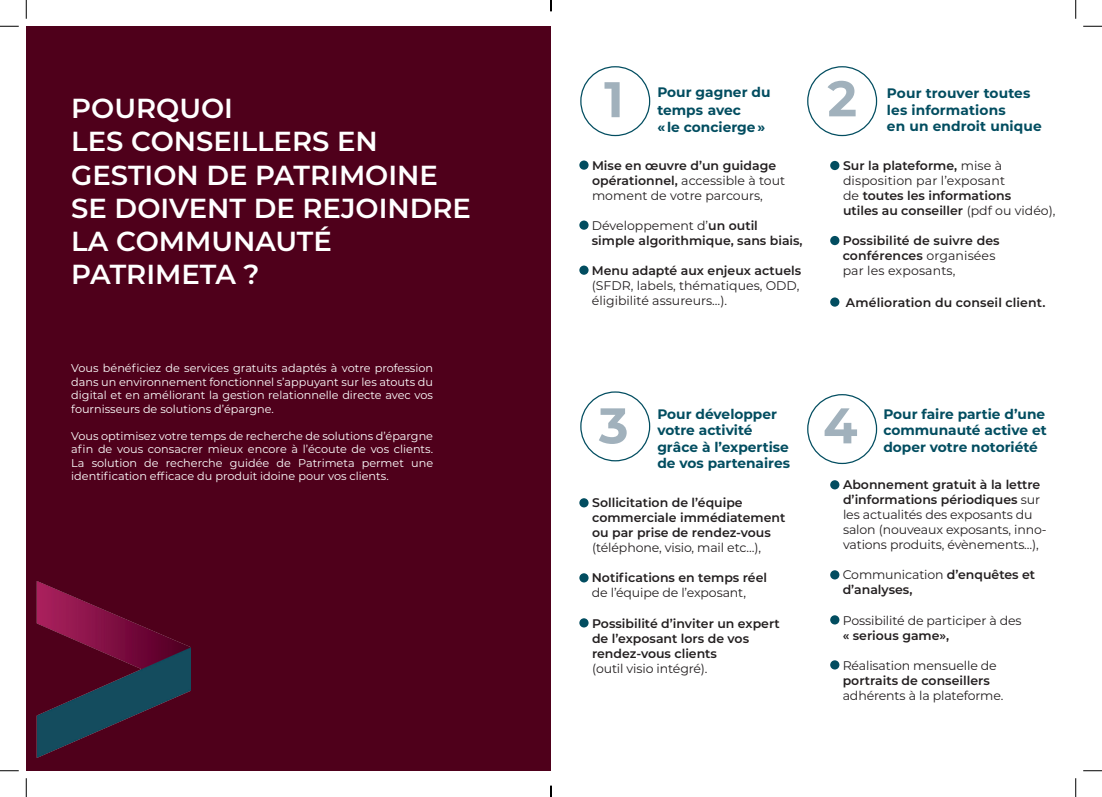
<style>
.page{position:relative;width:1102px;height:797px;background:#fff}
.page>*{position:absolute;margin:0;border:0;box-sizing:border-box;transform-origin:0 0}
.t1{font:700 50px "Montserrat";color:#a1b1bc}
.t2{font:600 27.5px/33px "Montserrat";color:#fff}
.t3{font:700 13.75px/16.5px "Montserrat";color:#024d60}
.t4{font:600 12.5px/15px "Montserrat";color:#231f20}
.t5{font:12.5px/15px "Montserrat";letter-spacing:-.01em;color:#231f20}
.t6{font:11.25px/13.5px "Montserrat";color:#fff;text-align:justify}
.s1{font-weight:600}
.s2{font-weight:400}
</style>
<div class="page">
<div style="left:26px;top:26px;width:525px;height:744px;background:#4f001b"></div>
<div style="left:830px;top:480px;width:9px;height:9px;background:#024d60;border-radius:50%"></div>
<div style="left:830px;top:570px;width:9px;height:9px;background:#024d60;border-radius:50%"></div>
<div style="left:830px;top:615px;width:9px;height:9px;background:#024d60;border-radius:50%"></div>
<div style="left:830px;top:660px;width:9px;height:9px;background:#024d60;border-radius:50%"></div>
<img style="left:36px;top:581px;width:154px;height:176px">
<div style="left:579px;top:160px;width:9px;height:10px;background:#024d60;border-radius:50%"></div>
<div style="left:579px;top:220px;width:9px;height:10px;background:#024d60;border-radius:50%"></div>
<div style="left:579px;top:265px;width:9px;height:10px;background:#024d60;border-radius:50%"></div>
<div style="left:579px;top:498px;width:9px;height:9px;background:#024d60;border-radius:50%"></div>
<div style="left:579px;top:573px;width:9px;height:9px;background:#024d60;border-radius:50%"></div>
<div style="left:579px;top:618px;width:9px;height:9px;background:#024d60;border-radius:50%"></div>
<div style="left:830px;top:161px;width:9px;height:9px;background:#024d60;border-radius:50%"></div>
<div style="left:830px;top:236px;width:9px;height:9px;background:#024d60;border-radius:50%"></div>
<div style="left:830px;top:297px;width:9px;height:10px;background:#024d60;border-radius:50%"></div>
<div style="left:580px;top:66px;width:70px;height:70px;border:1px solid #024d60;border-radius:50%"></div>
<div style="left:807px;top:66px;width:70px;height:70px;border:1px solid #024d60;border-radius:50%"></div>
<div style="left:807px;top:394px;width:70px;height:70px;border:1px solid #024d60;border-radius:50%"></div>
<div style="left:580px;top:391px;width:70px;height:70px;border:1px solid #024d60;border-radius:50%"></div>
<svg style="left:0;top:25px;width:19px;height:2px"></svg>
<svg style="left:1083px;top:25px;width:18px;height:2px"></svg>
<svg style="left:0;top:770px;width:19px;height:1px"></svg>
<svg style="left:1083px;top:770px;width:18px;height:1px"></svg>
<svg style="left:25px;top:0;width:2px;height:19px"></svg>
<svg style="left:25px;top:778px;width:2px;height:19px"></svg>
<svg style="left:1075px;top:0;width:1px;height:19px"></svg>
<svg style="left:1075px;top:778px;width:1px;height:19px"></svg>
<svg style="left:550px;top:785px;width:1px;height:12px"></svg>
<h2 class="t2" style="left:71px;top:91px;width:401px">POURQUOI<br>LES CONSEILLERS EN<br>GESTION DE PATRIMOINE<br>SE DOIVENT DE REJOINDRE<br>LA COMMUNAUTÉ<br>PATRIMETA ?</h2>
<p class="t6" style="left:71px;top:361px;width:363px">Vous bénéficiez de services gratuits adaptés à votre profession dans un environnement fonctionnel s’appuyant sur les atouts du digital et en améliorant la gestion relationnelle directe avec vos fournisseurs de solutions d’épargne.</p>
<p class="t6" style="left:71px;top:428px;width:363px">Vous optimisez votre temps de recherche de solutions d’épargne afin de vous consacrer mieux encore à l’écoute de vos clients.<br>La solution de recherche guidée de Patrimeta permet une identification efficace du produit idoine pour vos clients.</p>
<h1 class="t1" style="left:604px;top:63px;width:21px">1</h1>
<p class="t3" style="left:657px;top:83px;width:115px;line-height:17.5px">Pour gagner du temps avec<br>« le concierge »</p>
<p class="t5" style="left:592px;top:157px;width:195px"><span class="s1">Mise en œuvre d’un guidage opérationnel,</span> accessible à tout moment de votre parcours,</p>
<p class="t4" style="left:591px;top:217px;width:212px"><span class="s2">Développement d’</span>un outil simple algorithmique, sans biais,</p>
<p class="t4" style="left:591px;top:262px;width:211px">Menu adapté aux enjeux actuels</p>
<p class="t5" style="left:591px;top:277px;width:209px">(SFDR, labels, thématiques, ODD, éligibilité assureurs…).</p>
<h1 class="t1" style="left:827px;top:63px;width:31px">2</h1>
<p class="t3" style="left:886px;top:84px;width:156px">Pour trouver toutes les informations<br>en un endroit unique</p>
<p class="t4" style="left:843px;top:158px;width:214px">Sur la plateforme, <span class="s2">mise à disposition par l’exposant<br>de</span> toutes les informations<br>utiles au conseiller <span class="s2">(pdf ou vidéo),</span></p>
<p class="t4" style="left:842px;top:233px;width:158px">Possibilité de suivre des conférences <span class="s2">organisées par les exposants,</span></p>
<p class="t4" style="left:845px;top:294px;width:201px">Amélioration du conseil client.</p>
<h1 class="t1" style="left:598px;top:389px;width:31px">3</h1>
<p class="t3" style="left:657px;top:405px;width:134px">Pour développer votre activité grâce à l’expertise de vos partenaires</p>
<p class="t4" style="left:592px;top:495px;width:195px">Sollicitation de l’équipe commerciale immédiatement ou par prise de rendez-vous</p>
<p class="t5" style="left:592px;top:540px;width:170px">(téléphone, visio, mail etc…),</p>
<p class="t4" style="left:591px;top:570px;width:177px">Notifications en temps réel</p>
<p class="t5" style="left:591px;top:585px;width:156px">de l’équipe de l’exposant,</p>
<p class="t4" style="left:592px;top:615px;width:189px">Possibilité d’inviter un expert de l’exposant lors de vos rendez-vous clients</p>
<p class="t5" style="left:592px;top:660px;width:117px">(outil visio intégré).</p>
<p class="t3" style="left:883px;top:405px;width:165px;text-align:justify">Pour faire partie d’une communauté active et doper votre notoriété</p>
<p class="t5" style="left:843px;top:477px;width:205px"><span class="s1">Abonnement gratuit à la lettre d’informations périodiques</span> sur les actualités des exposants du salon (nouveaux exposants, inno&shy;vations produits, évènements…),</p>
<p class="t4" style="left:842px;top:567px;width:194px"><span class="s2">Communication</span> d’enquêtes et d’analyses,</p>
<p class="t5" style="left:842px;top:612px;width:180px">Possibilité de participer à des</p>
<p class="t4" style="left:842px;top:627px;width:108px">« serious game»,</p>
<p class="t5" style="left:842px;top:657px;width:156px">Réalisation mensuelle de</p>
<p class="t4" style="left:842px;top:672px;width:148px">portraits de conseillers</p>
<p class="t5" style="left:842px;top:687px;width:162px">adhérents à la plateforme.</p>
<h1 class="t1" style="left:823px;top:389px;width:36px">4</h1>
</div>
